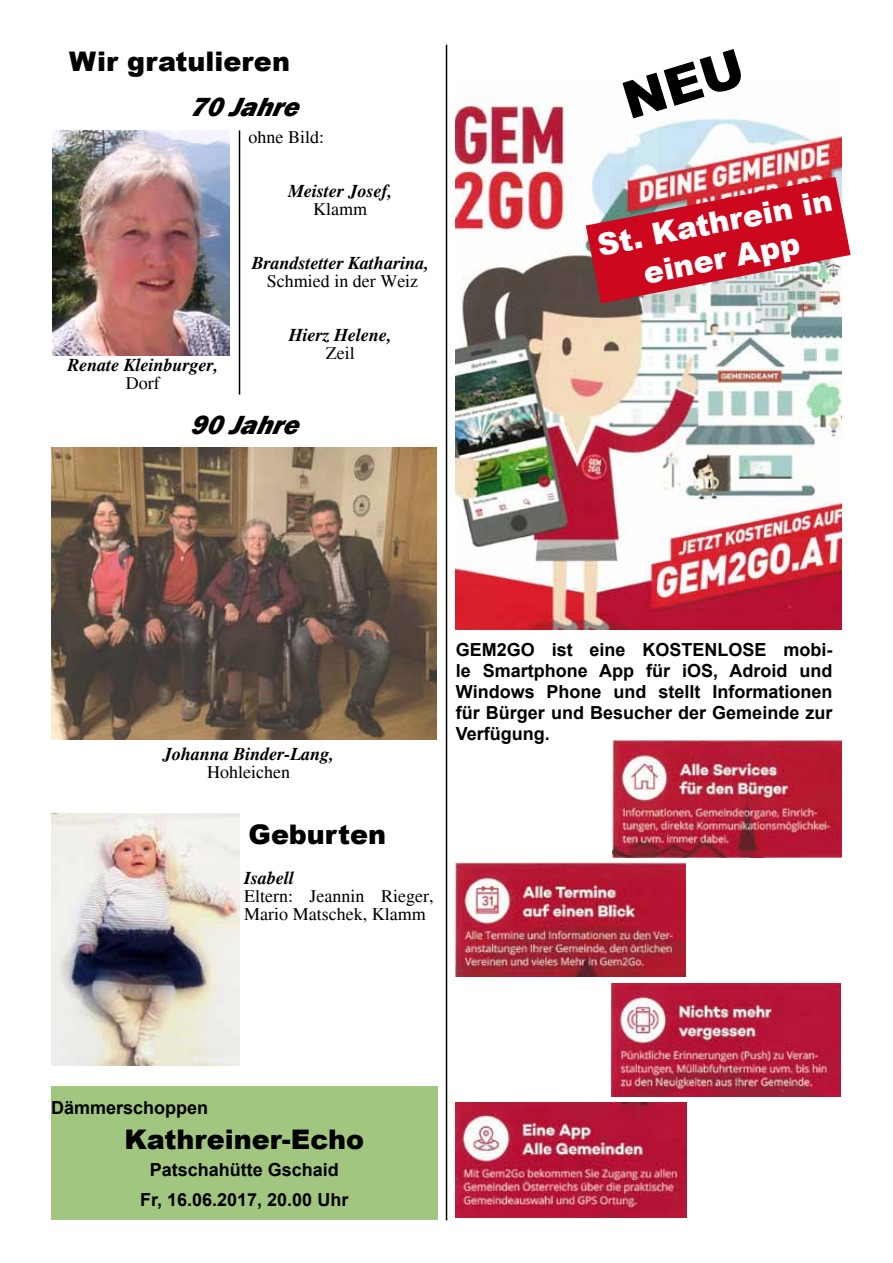
<style>
.page{position:relative;width:893px;height:1263px;background:#fff}
.page>*{position:absolute;margin:0;border:0;box-sizing:border-box;transform-origin:0 0}
.t1{font:900 30.3px/36.3px "Arial";color:#fff;text-align:center}
.t2{font:900 27px "Arial";color:#000}
.t3{font:italic 800 27px "Franklin Gothic";color:#000}
.t4{font:700 18px/21px "Arial";color:#000;text-align:center}
.t5{font:italic 700 18px "Times";color:#000}
.t6{font:18px/18px "Times";color:#000}
</style>
<div class="page">
<img style="left:52px;top:448px;width:385px;height:291px">
<img style="left:456px;top:95px;width:386px;height:534px">
<img style="left:586px;top:177px;width:265px;height:126px">
<img style="left:52px;top:813px;width:188px;height:253px">
<img style="left:52px;top:130px;width:178px;height:226px">
<hr style="left:239px;top:130px;width:1px;height:265px;background:#000">
<hr style="left:446px;top:45px;width:1px;height:1175px;background:#000">
<div style="left:51px;top:1086px;width:386px;height:134px;background:#a0c680"></div>
<img style="left:612px;top:741px;width:230px;height:116px">
<img style="left:456px;top:863px;width:229px;height:114px">
<img style="left:611px;top:983px;width:230px;height:113px">
<img style="left:456px;top:1102px;width:230px;height:115px">
<svg style="left:622px;top:95px;width:123px;height:23px"></svg>
<h2 class="t2" style="left:69px;top:42px;width:222px">Wir gratulieren</h2>
<h2 class="t3" style="left:190px;top:89px;width:119px">70Jahre</h2>
<p class="t6" style="left:249px;top:128px;width:77px">ohne Bild:</p>
<p class="t5" style="left:288px;top:180px;width:105px">Meister Josef,</p>
<p class="t6" style="left:313px;top:200px;width:55px">Klamm</p>
<p class="t5" style="left:67px;top:355px;width:153px">Renate Kleinburger,</p>
<p class="t6" style="left:126px;top:375px;width:35px">Dorf</p>
<p class="t5" style="left:252px;top:252px;width:179px">Brandstetter Katharina,</p>
<p class="t6" style="left:267px;top:272px;width:153px">Schmied in der Weiz</p>
<p class="t5" style="left:289px;top:324px;width:104px">Hierz Helene,</p>
<p class="t6" style="left:326px;top:344px;width:30px">Zeil</p>
<h2 class="t3" style="left:190px;top:407px;width:119px">90Jahre</h2>
<h1 class="t1" style="left:594px;top:226px;width:240px;rotate:-11deg">St. Kathrein in einer App</h1>
<p class="t5" style="left:163px;top:744px;width:173px">Johanna Binder-Lang,</p>
<p class="t6" style="left:207px;top:763px;width:84px">Hohleichen</p>
<h2 class="t2" style="left:249px;top:815px;width:139px">Geburten</h2>
<p class="t5" style="left:244px;top:867px;width:52px">Isabell</p>
<p class="t6" style="left:244px;top:887px;width:191px">Eltern: Jeannin Rieger,<br>Mario Matschek, Klamm</p>
<p class="t4" style="left:456px;top:639px;width:378px;text-align:justify">GEM2GO ist eine KOSTENLOSE mobi&shy;le Smartphone App für iOS, Adroid und Windows Phone und stellt Informationen für Bürger und Besucher der Gemeinde zur Verfügung.</p>
<p class="t4" style="left:51px;top:1097px;width:159px">Dämmerschoppen</p>
<h2 class="t2" style="left:124px;top:1120px;width:241px">Kathreiner-Echo</h2>
<p class="t4" style="left:140px;top:1154px;width:210px;line-height:30.8px">Patschahütte Gschaid<br>Fr, 16.06.2017, 20.00 Uhr</p>
</div>
